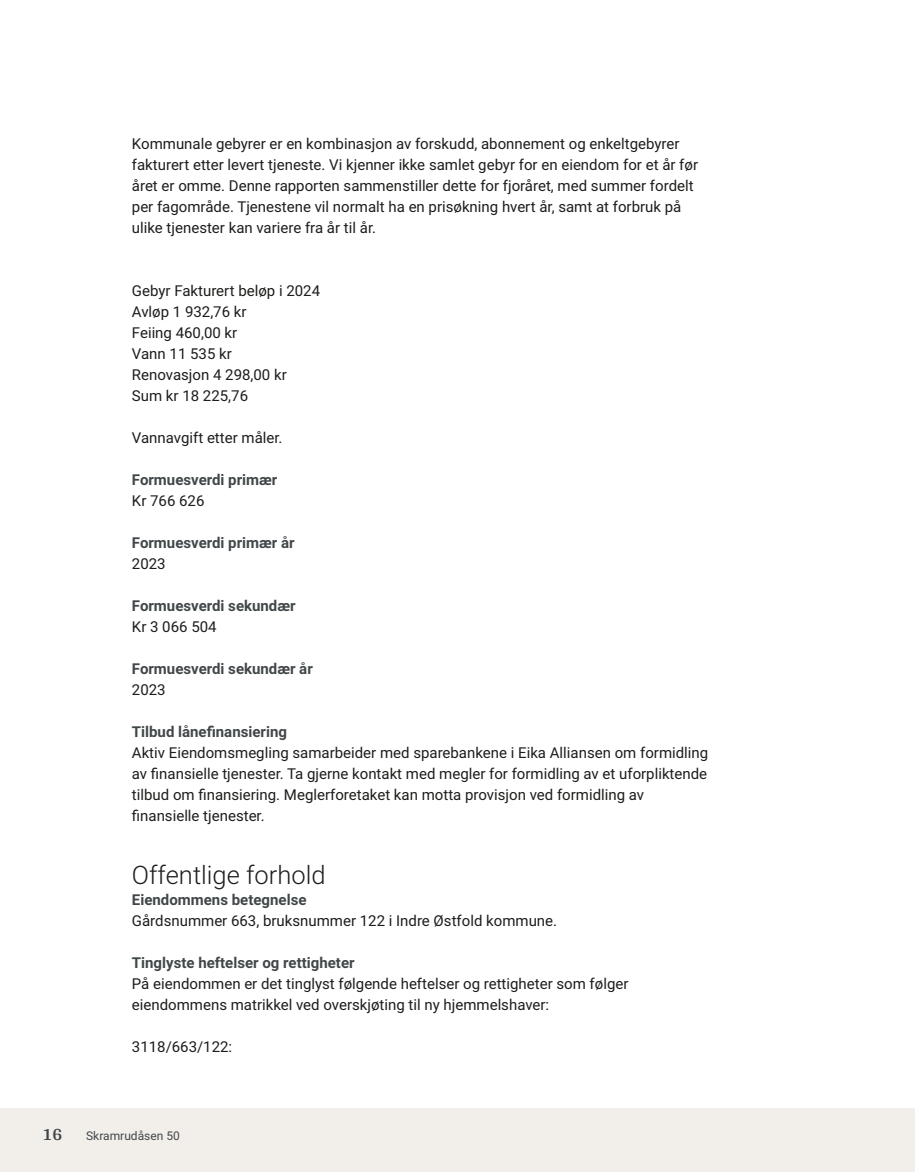
<style>
.page{position:relative;width:915px;height:1172px;background:#fff}
.page>*{position:absolute;margin:0;border:0;box-sizing:border-box;transform-origin:0 0}
.t1{font:300 25.5px "Roboto Vitec";color:#1d1d1b}
.t2{font:700 18px "Arya";color:#414749}
.t3{font:15px/21px "Roboto Vitec";color:#1d1d1b}
.t4{font:700 15px "Roboto Vitec";color:#414749}
.t5{font:12px "Roboto Vitec";color:#414749}
</style>
<div class="page">
<div style="left:0;top:1108px;width:914px;height:64px;background:#f2eeea"></div>
<p class="t3" style="left:132px;top:132px;width:567px">Kommunale gebyrer er en kombinasjon av forskudd, abonnement og enkeltgebyrer fakturert etter levert tjeneste. Vi kjenner ikke samlet gebyr for en eiendom for et år før året er omme. Denne rapporten sammenstiller dette for fjoråret, med summer fordelt per fagområde. Tjenestene vil normalt ha en prisøkning hvert år, samt at forbruk på ulike tjenester kan variere fra år til år.</p>
<p class="t3" style="left:132px;top:279px;width:190px">Gebyr Fakturert beløp i 2024<br>Avløp 1 932,76 kr<br>Feiing 460,00 kr<br>Vann 11 535 kr<br>Renovasjon 4 298,00 kr<br>Sum kr 18 225,76</p>
<p class="t3" style="left:132px;top:426px;width:152px">Vannavgift etter måler.</p>
<p class="t4" style="left:132px;top:469px;width:147px">Formuesverdi primær</p>
<p class="t3" style="left:132px;top:489px;width:74px">Kr 766 626</p>
<p class="t4" style="left:132px;top:532px;width:164px">Formuesverdi primær år</p>
<p class="t3" style="left:132px;top:552px;width:35px">2023</p>
<p class="t4" style="left:132px;top:595px;width:165px">Formuesverdi sekundær</p>
<p class="t3" style="left:132px;top:615px;width:86px">Kr 3 066 504</p>
<p class="t4" style="left:132px;top:658px;width:182px">Formuesverdi sekundær år</p>
<p class="t3" style="left:132px;top:678px;width:35px">2023</p>
<p class="t4" style="left:132px;top:721px;width:156px">Tilbud lånefinansiering</p>
<p class="t3" style="left:132px;top:741px;width:577px">Aktiv Eiendomsmegling samarbeider med sparebankene i Eika Alliansen om formidling av finansielle tjenester. Ta gjerne kontakt med megler for formidling av et uforpliktende tilbud om finansiering. Meglerforetaket kan motta provisjon ved formidling av finansielle tjenester.</p>
<h1 class="t1" style="left:132px;top:857px;width:195px">Offentlige forhold</h1>
<p class="t4" style="left:132px;top:889px;width:176px">Eiendommens betegnelse</p>
<p class="t3" style="left:132px;top:909px;width:426px">Gårdsnummer 663, bruksnummer 122 i Indre Østfold kommune.</p>
<p class="t4" style="left:132px;top:952px;width:224px">Tinglyste heftelser og rettigheter</p>
<p class="t3" style="left:132px;top:972px;width:498px">På eiendommen er det tinglyst følgende heftelser og rettigheter som følger eiendommens matrikkel ved overskjøting til ny hjemmelshaver:</p>
<p class="t3" style="left:132px;top:1035px;width:102px">3118/ 663/ 122:</p>
<p class="t2" style="left:43px;top:1123px;width:21px">16</p>
<p class="t5" style="left:86px;top:1127px;width:95px">Skramrudåsen 50</p>
</div>
